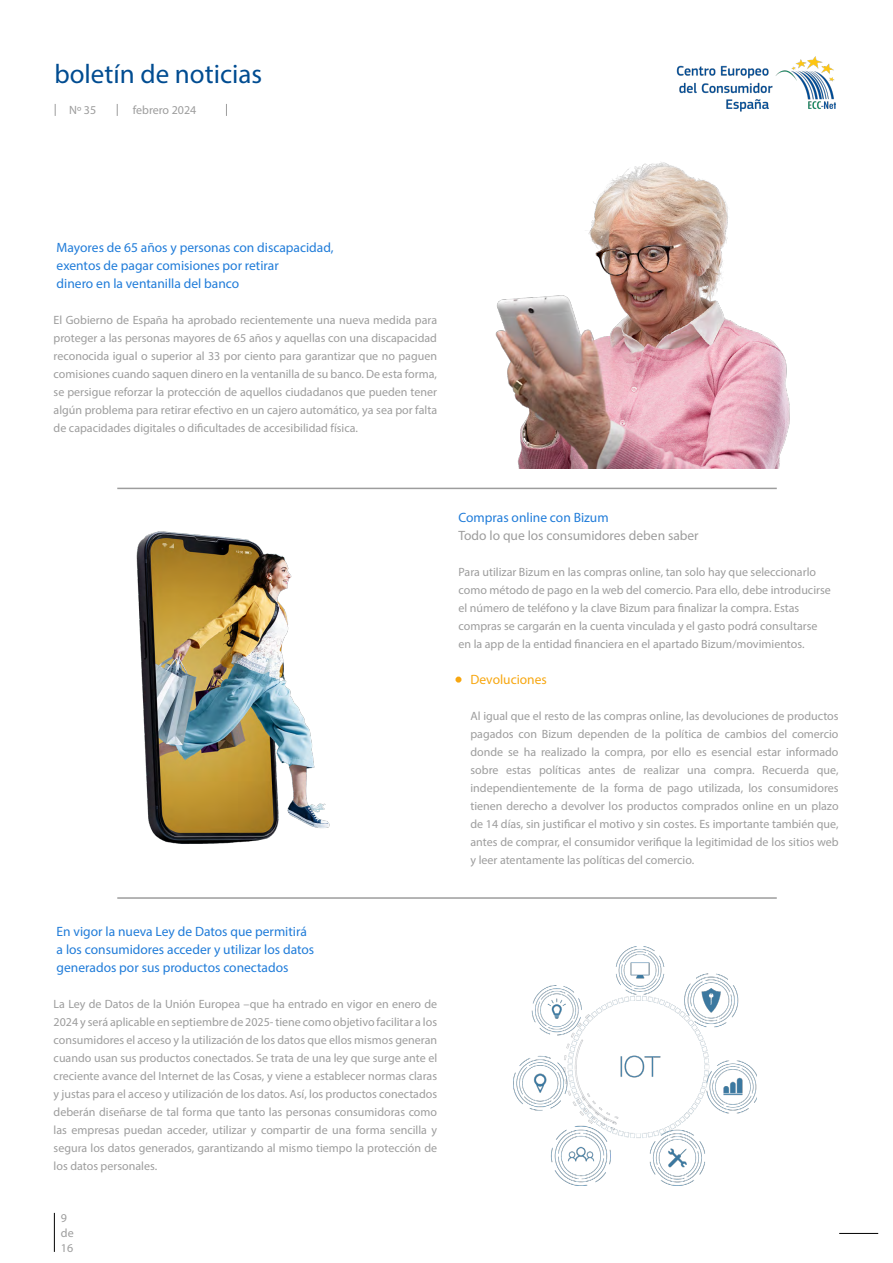
<style>
.page{position:relative;width:893px;height:1263px;background:#fff}
.page>*{position:absolute;margin:0;border:0;box-sizing:border-box;transform-origin:0 0}
.t1{font:27px "Myriad Pro";color:#004c91}
.t2{font:13.5px/18px "Myriad Pro";color:#207cd9}
.t3{font:13.5px "Myriad Pro";color:#9d9d9d}
.t4{font:13.5px "Myriad Pro";color:#f7a711}
.t5{font:12px/18px "Myriad Pro";color:#9d9d9d;text-align:justify}
</style>
<div class="page">
<svg style="left:55px;top:104px;width:1px;height:12px"></svg>
<svg style="left:117px;top:104px;width:1px;height:12px"></svg>
<svg style="left:226px;top:104px;width:1px;height:12px"></svg>
<hr style="left:839px;top:1233px;width:39px;height:1px;background:#000">
<img style="left:676px;top:56px;width:159px;height:56px">
<hr style="left:54px;top:1213px;width:1px;height:39px;background:#000">
<img style="left:495px;top:162px;width:295px;height:307px">
<img style="left:513px;top:946px;width:243px;height:239px">
<img style="left:136px;top:531px;width:194px;height:313px">
<hr style="left:117px;top:897px;width:660px;height:2px;background:#9d9d9d">
<hr style="left:117px;top:488px;width:660px;height:1px;background:#9d9d9d">
<svg style="left:455px;top:677px;width:6px;height:6px"></svg>
<h1 class="t1" style="left:54px;top:57px;width:209px">boletín de noticias</h1>
<p class="t5" style="left:69px;top:101px;width:29px">Nº 35</p>
<p class="t5" style="left:133px;top:101px;width:65px">febrero 2024</p>
<p class="t2" style="left:57px;top:238px;width:279px">Mayores de 65 años y personas con discapacidad, exentos de pagar comisiones por retirar<br>dinero en la ventanilla del banco</p>
<p class="t5" style="left:54px;top:311px;width:385px">El Gobierno de España ha aprobado recientemente una nueva medida para proteger a las personas mayores de 65 años y aquellas con una discapacidad reconocida igual o superior al 33 por ciento para garantizar que no paguen comisiones cuando saquen dinero en la ventanilla de su banco. De esta forma, se persigue reforzar la protección de aquellos ciudadanos que pueden tener algún problema para retirar efectivo en un cajero automático, ya sea por falta de capacidades digitales o dificultades de accesibilidad física.</p>
<p class="t2" style="left:458px;top:508px;width:152px">Compras online con Bizum</p>
<p class="t3" style="left:458px;top:527px;width:242px">Todo lo que los consumidores deben saber</p>
<p class="t5" style="left:458px;top:563px;width:374px;text-align:left">Para utilizar Bizum en las compras online, tan solo hay que seleccionarlo como método de pago en la web del comercio. Para ello, debe introducirse el número de teléfono y la clave Bizum para finalizar la compra. Estas compras se cargarán en la cuenta vinculada y el gasto podrá consultarse en la app de la entidad financiera en el apartado Bizum/movimientos.</p>
<p class="t4" style="left:470px;top:671px;width:78px">Devoluciones</p>
<p class="t5" style="left:470px;top:707px;width:370px">Al igual que el resto de las compras online, las devoluciones de productos pagados con Bizum dependen de la política de cambios del comercio donde se ha realizado la compra, por ello es esencial estar informado sobre estas políticas antes de realizar una compra. Recuerda que, independientemente de la forma de pago utilizada, los consumidores tienen derecho a devolver los productos comprados online en un plazo de 14 días, sin justificar el motivo y sin costes. Es importante también que, antes de comprar, el consumidor verifique la legitimidad de los sitios web y leer atentamente las políticas del comercio.</p>
<p class="t2" style="left:57px;top:922px;width:259px">En vigor la nueva Ley de Datos que permitirá a los consumidores acceder y utilizar los datos generados por sus productos conectados</p>
<p class="t5" style="left:54px;top:995px;width:385px">La Ley de Datos de la Unión Europea –que ha entrado en vigor en enero de 2024 y será aplicable en septiembre de 2025- tiene como objetivo facilitar a los consumidores el acceso y la utilización de los datos que ellos mismos generan cuando usan sus productos conectados. Se trata de una ley que surge ante el creciente avance del Internet de las Cosas, y viene a establecer normas claras y justas para el acceso y utilización de los datos. Así, los productos conectados deberán diseñarse de tal forma que tanto las personas consumidoras como las empresas puedan acceder, utilizar y compartir de una forma sencilla y segura los datos generados, garantizando al mismo tiempo la protección de los datos personales.</p>
<p class="t5" style="left:61px;top:1210px;width:14px;line-height:15px;text-align:left">9 de<br>16</p>
</div>
